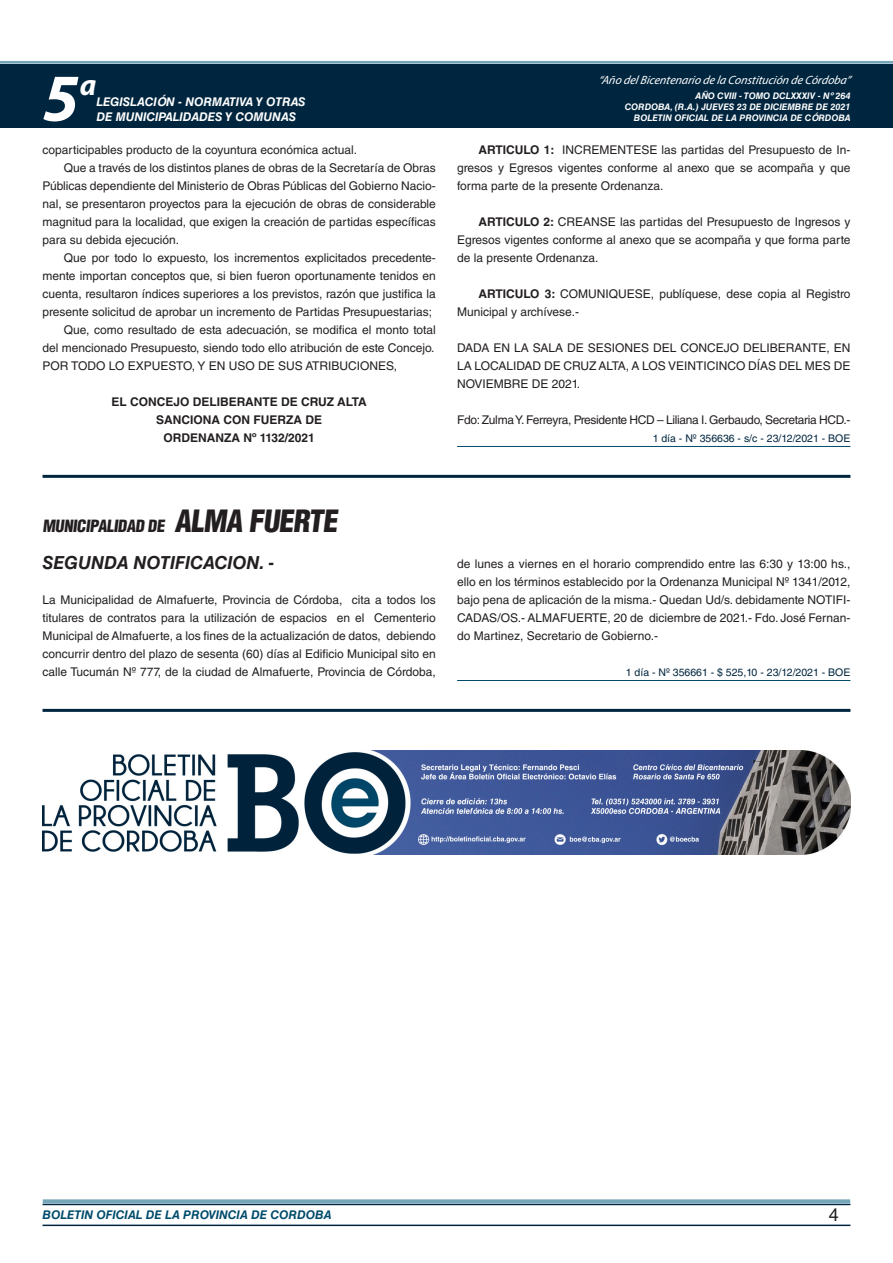
<style>
.page{position:relative;width:893px;height:1263px;background:#fff}
.page>*{position:absolute;margin:0;border:0;box-sizing:border-box;transform-origin:0 0}
.t1{font:italic 700 67.5px "Myriad Pro";color:#fff}
.t2{font:italic 700 30px "Myriad Pro";color:#fff}
.NOMBRE_DE_MINISTERIO{font:italic 700 18px "Helvetica LT Std";color:#231f20}
.t3{font:18px "Helvetica LT Std";color:#231f20}
.BASE{font:900 condensed 16.5px "Helvetica LT Std";color:#231f20}
.TEXTO_BASE{font:12px/18px "Helvetica LT Std";color:#231f20;text-align:justify}
.RESUELVE{font:700 12px "Helvetica LT Std";color:#231f20}
.TEXTO_BASE-2{font:12px "Helvetica LT Std";letter-spacing:-.025em;color:#231f20}
.t4{font:italic 700 12px "Helvetica LT Std";color:#fff}
.t5{font:italic 12px "Myriad Pro";color:#fff}
.t6{font:italic 700 12px "Helvetica LT Std";color:#004b6c}
.FECHA_DE_VENCIMIENTO{font:10.5px "Helvetica LT Std";color:#00263f}
.t7{font:italic 700 9px/10.8px "Helvetica LT Std";color:#fff;text-align:right}
.s1{font-weight:700}
.s2{font-size:30px}
</style>
<div class="page">
<div style="left:0;top:61px;width:893px;height:6px;background:#fff;opacity:.75"></div>
<div style="left:0;top:64px;width:893px;height:64px;background:#00263f"></div>
<hr style="left:43px;top:1224px;width:807px;height:2px;background:#00263f">
<div style="left:42px;top:1198px;width:809px;height:8px;background:#fff;opacity:.75"></div>
<hr style="left:457px;top:446px;width:393px;height:1px;background:#004b6c">
<hr style="left:43px;top:475px;width:807px;height:3px;background:#00263f">
<hr style="left:457px;top:680px;width:393px;height:1px;background:#004b6c">
<hr style="left:43px;top:709px;width:807px;height:3px;background:#00263f">
<img style="left:43px;top:751px;width:807px;height:103px">
<h1 class="t1" style="left:43px;top:54px;width:38px">5</h1>
<h2 class="t2" style="left:80px;top:66px;width:18px">a</h2>
<p class="t4" style="left:96px;top:95px;width:211px">LEGISLACIÓN - NORMATIVA Y OTRAS</p>
<p class="t4" style="left:96px;top:109px;width:201px">DE MUNICIPALIDADES Y COMUNAS</p>
<p class="t5" style="left:598px;top:72px;width:254px">“Año delBicentenario de la Constitución de Córdoba”</p>
<p class="t7" style="left:625px;top:91px;width:227px">AÑO CVIII - TOMO DCLXXXIV - Nº 264<br>CORDOBA, (R.A.) JUEVES 23 DE DICIEMBRE DE 2021<br>BOLETIN OFICIAL DE LA PROVINCIA DE CÓRDOBA</p>
<p class="TEXTO_BASE" style="left:43px;top:141px;width:316px">coparticipables producto de la coyuntura económica actual.</p>
<p class="TEXTO_BASE" style="left:43px;top:159px;width:395px;text-indent:21px">Que a través de los distintos planes de obras de la Secretaría de Obras Públicas dependiente del Ministerio de Obras Públicas del Gobierno Nacio&shy;nal, se presentaron proyectos para la ejecución de obras de considerable magnitud para la localidad, que exigen la creación de partidas específicas para su debida ejecución.</p>
<p class="TEXTO_BASE" style="left:43px;top:249px;width:395px;text-indent:21px">Que por todo lo expuesto, los incrementos explicitados precedente&shy;mente importan conceptos que, si bien fueron oportunamente tenidos en cuenta, resultaron índices superiores a los previstos, razón que justifica la presente solicitud de aprobar un incremento de Partidas Presupuestarias;</p>
<p class="TEXTO_BASE" style="left:43px;top:321px;width:395px;text-align:right">Que, como resultado de esta adecuación, se modifica el monto total<br>del mencionado Presupuesto, siendo todo ello atribución de este Concejo.</p>
<p class="TEXTO_BASE" style="left:43px;top:357px;width:356px">POR TODO LO EXPUESTO, Y EN USO DE SUS ATRIBUCIONES,</p>
<p class="RESUELVE" style="left:112px;top:394px;width:257px">EL CONCEJO DELIBERANTE DE CRUZ ALTA</p>
<p class="RESUELVE" style="left:156px;top:412px;width:167px">SANCIONA CON FUERZA DE</p>
<p class="RESUELVE" style="left:163px;top:430px;width:153px">ORDENANZA Nº 1132/2021</p>
<p class="TEXTO_BASE" style="left:457px;top:141px;width:395px;text-indent:21px"><span class="s1">ARTICULO 1:</span> INCREMENTESE las partidas del Presupuesto de In&shy;gresos y Egresos vigentes conforme al anexo que se acompaña y que forma parte de la presente Ordenanza.</p>
<p class="TEXTO_BASE" style="left:457px;top:213px;width:395px;text-indent:21px"><span class="s1">ARTICULO 2:</span> CREANSE las partidas del Presupuesto de Ingresos y Egresos vigentes conforme al anexo que se acompaña y que forma parte de la presente Ordenanza.</p>
<p class="TEXTO_BASE" style="left:457px;top:285px;width:395px;text-indent:21px"><span class="s1">ARTICULO 3:</span> COMUNIQUESE, publíquese, dese copia al Registro<br>Municipal y archívese.-</p>
<p class="TEXTO_BASE" style="left:457px;top:339px;width:395px">DADA EN LA SALA DE SESIONES DEL CONCEJO DELIBERANTE, EN LA LOCALIDAD DE CRUZ ALTA, A LOS VEINTICINCO DÍAS DEL MES DE NOVIEMBRE DE 2021.</p>
<p class="TEXTO_BASE-2" style="left:457px;top:413px;width:395px">Fdo: Zulma Y. Ferreyra, Presidente HCD – Liliana I. Gerbaudo, Secretaria HCD.-</p>
<p class="FECHA_DE_VENCIMIENTO" style="left:653px;top:432px;width:199px">1 día - Nº 356636 - s/c - 23/12/2021 - BOE</p>
<p class="BASE" style="left:43px;top:515px;width:301px">MUNICIPALIDAD DE <span class="s2">ALMA FUERTE</span></p>
<p class="NOMBRE_DE_MINISTERIO" style="left:43px;top:552px;width:234px">SEGUNDA NOTIFICACION. -</p>
<p class="TEXTO_BASE" style="left:43px;top:591px;width:395px">La Municipalidad de Almafuerte, Provincia de Córdoba, cita a todos los titulares de contratos para la utilización de espacios en el Cementerio Municipal de Almafuerte, a los fines de la actualización de datos, debiendo concurrir dentro del plazo de sesenta (60) días al Edificio Municipal sito en calle Tucumán Nº 777, de la ciudad de Almafuerte, Provincia de Córdoba,</p>
<p class="TEXTO_BASE" style="left:457px;top:555px;width:395px">de lunes a viernes en el horario comprendido entre las 6:30 y 13:00 hs., ello en los términos establecido por la Ordenanza Municipal Nº 1341/2012, bajo pena de aplicación de la misma.- Quedan Ud/s. debidamente NOTIFI-CADAS/OS.- ALMAFUERTE, 20 de diciembre de 2021.- Fdo. José Fernan&shy;do Martinez, Secretario de Gobierno.-</p>
<p class="FECHA_DE_VENCIMIENTO" style="left:626px;top:666px;width:226px">1 día - Nº 356661 - $ 525,10 - 23/12/2021 - BOE</p>
<p class="t6" style="left:43px;top:1208px;width:290px">BOLETIN OFICIAL DE LA PROVINCIA DE CORDOBA</p>
<h3 class="t3" style="left:829px;top:1204px;width:12px">4</h3>
</div>
